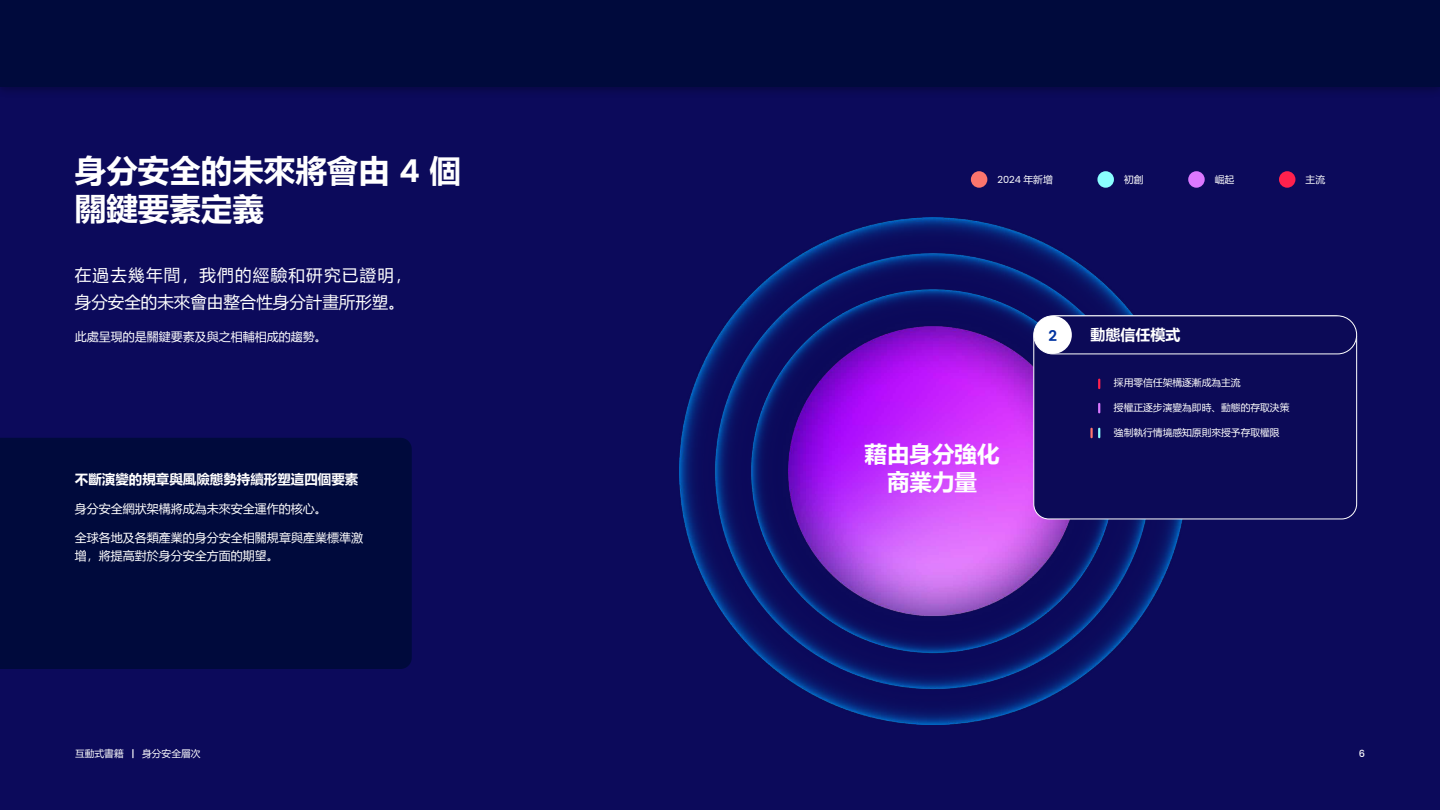
<style>
.page{position:relative;width:1440px;height:810px;background:#0c0a5b}
.page>*{position:absolute;margin:0;border:0;box-sizing:border-box;transform-origin:0 0}
.t1{font:700 31.5px/37.8px "Microsoft Ya Hei";color:#fff}
.t2{font:700 22.5px/28.5px "Microsoft Ya Hei";color:#fff;text-align:center}
.t3{font:16.5px/27px "Microsoft Ya Hei";color:#fff}
.t4{font:700 15px "Microsoft Ya Hei";color:#fff}
.t5{font:600 15px "Poppins";color:#0033a1}
.t6{font:700 13.5px "Microsoft Ya Hei";color:#fff}
.t7{font:12px/18px "Microsoft Ya Hei";color:#fff}
.t8{font:9.75px "Microsoft Ya Hei";color:#fff}
.t9{font:9.75px "Poppins";color:#fff}
.t10{font:500 9.75px "Poppins";color:#fff}
.s1{font-family:"Poppins";font-weight:600}
.s2{font-family:"Microsoft Ya Hei"}
.s3{font-family:"Poppins";font-weight:500}
</style>
<div class="page">
<div style="left:0;top:438px;width:412px;height:231px;background:#000a3c"></div>
<img style="left:680px;top:217px;width:503px;height:507px">
<svg style="left:1033px;top:315px;width:324px;height:205px"></svg>
<svg style="left:1098px;top:379px;width:2px;height:10px"></svg>
<svg style="left:1098px;top:403px;width:2px;height:10px"></svg>
<svg style="left:1090px;top:428px;width:10px;height:10px"></svg>
<div style="left:1034px;top:316px;width:323px;height:38px;background:#0c0a57;border-radius:19px"></div>
<div style="left:1033px;top:315px;width:324px;height:39px;border:1px solid #fff;border-radius:19px"></div>
<div style="left:1034px;top:316px;width:38px;height:38px;background:#fff;border-radius:50%"></div>
<div style="left:1097px;top:171px;width:17px;height:17px;background:#8affff;border-radius:50%"></div>
<div style="left:971px;top:171px;width:16px;height:17px;background:#fc756d;border-radius:50%"></div>
<div style="left:1188px;top:171px;width:17px;height:17px;background:#db78ff;border-radius:50%"></div>
<div style="left:1279px;top:171px;width:16px;height:17px;background:#ff214d;border-radius:50%"></div>
<div style="left:0;top:0;width:1440px;height:98px;background:#000;opacity:.25"></div>
<div style="left:0;top:0;width:1440px;height:86px;background:#000a3c"></div>
<h1 class="t1" style="left:75px;top:150px;width:388px">身分安全的未來將會由 <span class="s1">4</span> 個關鍵要素定義</h1>
<h3 class="t3" style="left:75px;top:261px;width:338px">在過去幾年間，我們的經驗和研究已證明，身分安全的未來會由整合性身分計畫所形塑。</h3>
<p class="t7" style="left:75px;top:328px;width:254px">此處呈現的是關鍵要素及與之相輔相成的趨勢。</p>
<p class="t6" style="left:75px;top:470px;width:285px">不斷演變的規章與風險態勢持續形塑這四個要素</p>
<p class="t7" style="left:75px;top:499px;width:254px">身分安全網狀架構將成為未來安全運作的核心。</p>
<p class="t7" style="left:75px;top:529px;width:290px">全球各地及各類產業的身分安全相關規章與產業標準激增，將提高對於身分安全方面的期望。</p>
<p class="t9" style="left:998px;top:174px;width:57px">2024 <span class="s2">年新增</span></p>
<p class="t8" style="left:1124px;top:173px;width:21px">初創</p>
<p class="t8" style="left:1215px;top:173px;width:21px">崛起</p>
<p class="t8" style="left:1306px;top:173px;width:21px">主流</p>
<p class="t5" style="left:1049px;top:324px;width:10px">2</p>
<p class="t4" style="left:1090px;top:324px;width:91px">動態信任模式</p>
<h2 class="t2" style="left:865px;top:439px;width:136px">藉由身分強化商業力量</h2>
<p class="t8" style="left:1114px;top:376px;width:128px">採用零信任架構逐漸成為主流</p>
<p class="t8" style="left:1114px;top:401px;width:177px">授權正逐步演變為即時、動態的存取決策</p>
<p class="t8" style="left:1114px;top:426px;width:167px">強制執行情境感知原則來授予存取權限</p>
<p class="t8" style="left:75px;top:747px;width:127px">互動式書籍 <span class="s3">|</span> 身分安全層次</p>
<p class="t10" style="left:1359px;top:748px;width:8px">6</p>
</div>
